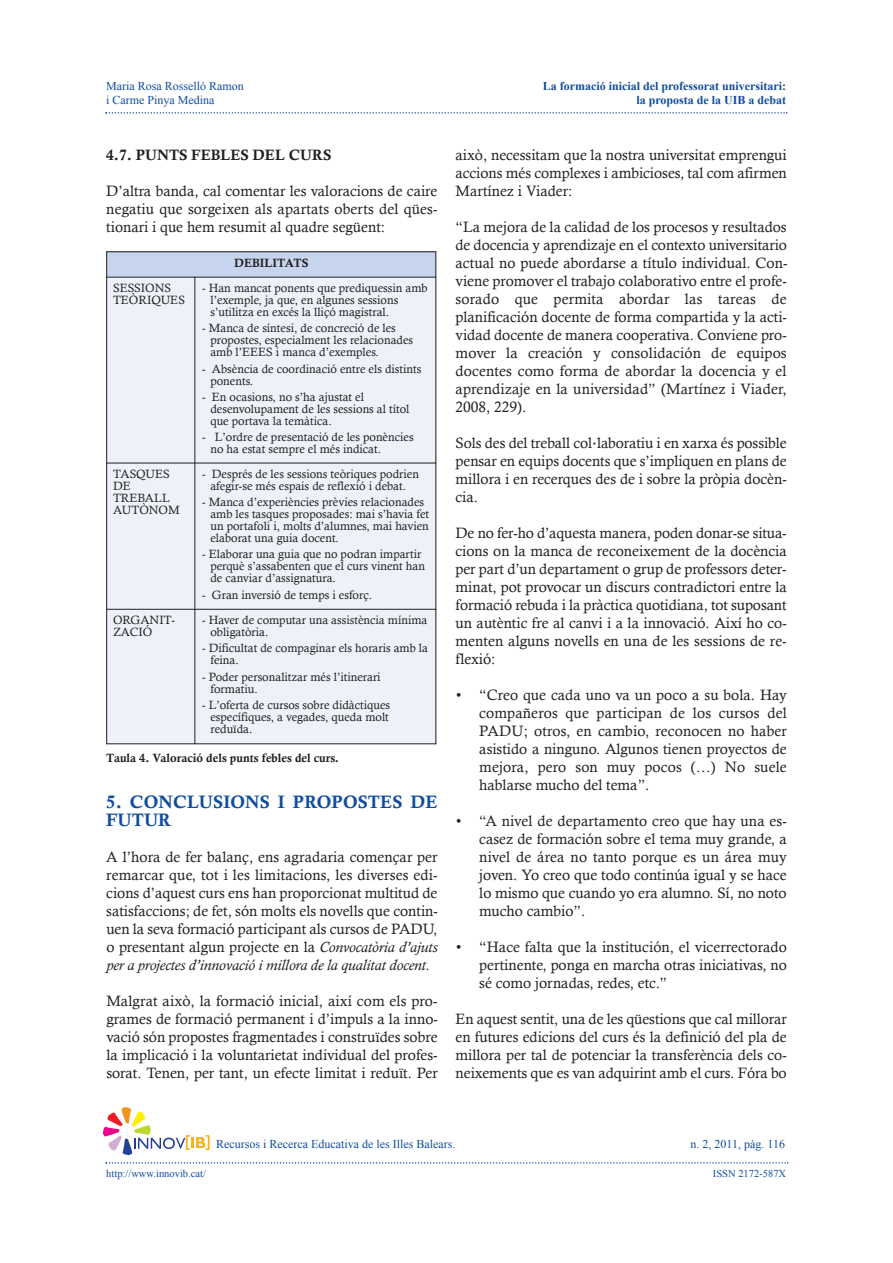
<style>
.page{position:relative;width:893px;height:1263px;background:#fff}
.page>*{position:absolute;margin:0;border:0;box-sizing:border-box;transform-origin:0 0}
.t1{font:18px/18px "Calis MT Bol";letter-spacing:.01em;color:#0f4ca0}
.t2{font:15px/18px "Calisto";color:#231f20;text-align:justify}
.t3{font:15px "Calis MT Bol";color:#231f20}
.t4{font:12px/12px "Calisto";color:#231f20}
.t5{font:12px "Times New Roman";color:#0f4ca0}
.t6{font:700 12px "Times New Roman";color:#0f4ca0}
.t7{font:12px "Calis MT Bol";color:#231f20}
.t8{font:10.5px "Times New Roman";color:#0f4ca0}
.s1{font-style:italic}
.s2{font-family:"Lucida Grande"}
</style>
<div class="page">
<svg style="left:106px;top:1162px;width:682px;height:1px"></svg>
<svg style="left:106px;top:112px;width:681px;height:2px"></svg>
<svg style="left:103px;top:1107px;width:107px;height:48px"></svg>
<div style="left:106px;top:251px;width:330px;height:26px;background:#c6d5ed"></div>
<div style="left:106px;top:277px;width:89px;height:186px;background:#edf2f9"></div>
<div style="left:195px;top:277px;width:241px;height:186px;background:#edf2f9"></div>
<div style="left:106px;top:463px;width:89px;height:146px;background:#edf2f9"></div>
<div style="left:195px;top:463px;width:241px;height:146px;background:#edf2f9"></div>
<div style="left:106px;top:609px;width:89px;height:135px;background:#edf2f9"></div>
<div style="left:195px;top:609px;width:241px;height:135px;background:#edf2f9"></div>
<hr style="left:106px;top:251px;width:1px;height:493px;background:#231f20">
<hr style="left:194px;top:277px;width:1px;height:467px;background:#231f20">
<hr style="left:435px;top:251px;width:1px;height:493px;background:#231f20">
<hr style="left:106px;top:251px;width:330px;height:1px;background:#231f20">
<hr style="left:106px;top:277px;width:330px;height:1px;background:#231f20">
<hr style="left:106px;top:463px;width:330px;height:1px;background:#231f20">
<hr style="left:106px;top:609px;width:330px;height:1px;background:#231f20">
<hr style="left:106px;top:743px;width:330px;height:1px;background:#231f20">
<p class="t5" style="left:106px;top:79px;width:139px">Maria Rosa Rosselló Ramon</p>
<p class="t6" style="left:543px;top:79px;width:245px">La formació inicial del professorat universitari:</p>
<p class="t5" style="left:106px;top:94px;width:110px">i Carme Pinya Medina</p>
<p class="t6" style="left:636px;top:94px;width:151px">la proposta de la UIB a debat</p>
<p class="t3" style="left:106px;top:148px;width:227px">4.7. PUNTS FEBLES DEL CURS</p>
<p class="t2" style="left:106px;top:181px;width:333px">D’altra banda, cal comentar les valoracions de caire negatiu que sorgeixen als apartats oberts del qües&shy;tionari i que hem resumit al quadre següent:</p>
<p class="t7" style="left:234px;top:258px;width:76px">DEBILITATS</p>
<p class="t4" style="left:113px;top:282px;width:73px">SESSIONS<br>TEÒRIQUES</p>
<p class="t4" style="left:210px;top:282px;width:219px;text-indent:-8px">- Han mancat ponents que prediquessin amb l’exemple, ja que, en algunes sessions s’utilitza en excés la lliçó magistral.</p>
<p class="t4" style="left:210px;top:322px;width:204px;text-indent:-8px">- Manca de síntesi, de concreció de les propostes, especialment les relacionades amb l’EEES i manca d’exemples.</p>
<p class="t4" style="left:210px;top:362px;width:212px;text-indent:-8px">- Absència de coordinació entre els distints ponents.</p>
<p class="t4" style="left:210px;top:391px;width:201px;text-indent:-8px">- En ocasions, no s’ha ajustat el desenvolupament de les sessions al títol que portava la temàtica.</p>
<p class="t4" style="left:210px;top:431px;width:205px;text-indent:-8px">- L’ordre de presentació de les ponències no ha estat sempre el més indicat.</p>
<p class="t4" style="left:113px;top:468px;width:68px">TASQUES<br>DE<br>TREBALL<br>AUTÒNOM</p>
<p class="t4" style="left:202px;top:468px;width:218px;text-align:center">- Després de les sessions teòriques podrien afegir-se més espais de reflexió i debat.</p>
<p class="t4" style="left:210px;top:496px;width:220px;text-indent:-8px">- Manca d’experiències prèvies relacionades amb les tasques proposades: mai s’havia fet un portafoli i, molts d’alumnes, mai havien elaborat una guia docent.</p>
<p class="t4" style="left:210px;top:548px;width:216px;text-indent:-8px">- Elaborar una guia que no podran impartir perquè s’assabenten que el curs vinent han de canviar d’assignatura.</p>
<p class="t4" style="left:202px;top:588px;width:171px">- Gran inversió de temps i esforç.</p>
<p class="t4" style="left:113px;top:614px;width:63px">ORGANIT-<br>ZACIÓ</p>
<p class="t4" style="left:210px;top:614px;width:218px;text-indent:-8px">- Haver de computar una assistència mínima obligatòria.</p>
<p class="t4" style="left:210px;top:642px;width:219px;text-indent:-8px">- Dificultat de compaginar els horaris amb la feina.</p>
<p class="t4" style="left:210px;top:670px;width:172px;text-indent:-8px">- Poder personalitzar més l’itinerari formatiu.</p>
<p class="t4" style="left:210px;top:699px;width:181px;text-align:justify;text-indent:-8px">- L’oferta de cursos sobre didàctiques específiques, a vegades, queda molt reduïda.</p>
<p class="t7" style="left:106px;top:752px;width:234px">Taula 4. Valoració dels punts febles del curs.</p>
<p class="t1" style="left:106px;top:795px;width:333px">5. CONCLUSIONS I PROPOSTES DE<br>FUTUR</p>
<p class="t2" style="left:106px;top:847px;width:333px">A l’hora de fer balanç, ens agradaria començar per remarcar que, tot i les limitacions, les diverses edi&shy;cions d’aquest curs ens han proporcionat multitud de satisfaccions; de fet, són molts els novells que contin&shy;uen la seva formació participant als cursos de PADU, o presentant algun projecte en la <span class="s1">Convocatòria d’ajuts per a projectes d’innovació i millora de la qualitat docent.</span></p>
<p class="t2" style="left:106px;top:991px;width:333px">Malgrat això, la formació inicial, així com els pro&shy;grames de formació permanent i d’impuls a la inno&shy;vació són propostes fragmentades i construïdes sobre la implicació i la voluntarietat individual del profes&shy;sorat. Tenen, per tant, un efecte limitat i reduït. Per</p>
<p class="t2" style="left:456px;top:145px;width:333px">això, necessitam que la nostra universitat emprengui accions més complexes i ambicioses, tal com afirmen Martínez i Viader:</p>
<p class="t2" style="left:456px;top:217px;width:333px">“La mejora de la calidad de los procesos y resultados de docencia y aprendizaje en el contexto universitario actual no puede abordarse a título individual. Con&shy;viene promover el trabajo colaborativo entre el profe&shy;sorado que permita abordar las tareas de planificación docente de forma compartida y la acti&shy;vidad docente de manera cooperativa. Conviene pro&shy;mover la creación y consolidación de equipos docentes como forma de abordar la docencia y el aprendizaje en la universidad” (Martínez i Viader, 2008, 229).</p>
<p class="t2" style="left:456px;top:433px;width:333px">Sols des del treball col<span class="s2">·</span>laboratiu i en xarxa és possible pensar en equips docents que s’impliquen en plans de millora i en recerques des de i sobre la pròpia docèn&shy;cia.</p>
<p class="t2" style="left:456px;top:523px;width:333px">De no fer-ho d’aquesta manera, poden donar-se situa&shy;cions on la manca de reconeixement de la docència per part d’un departament o grup de professors deter&shy;minat, pot provocar un discurs contradictori entre la formació rebuda i la pràctica quotidiana, tot suposant un autèntic fre al canvi i a la innovació. Així ho co&shy;menten alguns novells en una de les sessions de re&shy;flexió:</p>
<p class="t2" style="left:479px;top:685px;width:309px;text-indent:-23px">• “Creo que cada uno va un poco a su bola. Hay compañeros que participan de los cursos del PADU; otros, en cambio, reconocen no haber asistido a ninguno. Algunos tienen proyectos de mejora, pero son muy pocos (…) No suele hablarse mucho del tema”.</p>
<p class="t2" style="left:479px;top:811px;width:309px;text-indent:-23px">• “A nivel de departamento creo que hay una es&shy;casez de formación sobre el tema muy grande, a nivel de área no tanto porque es un área muy joven. Yo creo que todo continúa igual y se hace lo mismo que cuando yo era alumno. Sí, no noto mucho cambio”.</p>
<p class="t2" style="left:479px;top:937px;width:309px;text-indent:-23px">• “Hace falta que la institución, el vicerrectorado pertinente, ponga en marcha otras iniciativas, no sé como jornadas, redes, etc.”</p>
<p class="t2" style="left:456px;top:1009px;width:333px">En aquest sentit, una de les qüestions que cal millorar en futures edicions del curs és la definició del pla de millora per tal de potenciar la transferència dels co&shy;neixements que es van adquirint amb el curs. Fóra bo</p>
<p class="t5" style="left:216px;top:1137px;width:241px">Recursos i Recerca Educativa de les Illes Balears.</p>
<p class="t5" style="left:690px;top:1137px;width:96px">n. 2, 2011, pàg. 116</p>
<p class="t8" style="left:106px;top:1168px;width:101px">http://www.innovib.cat/</p>
<p class="t8" style="left:713px;top:1168px;width:75px">ISSN 2172-587X</p>
</div>
